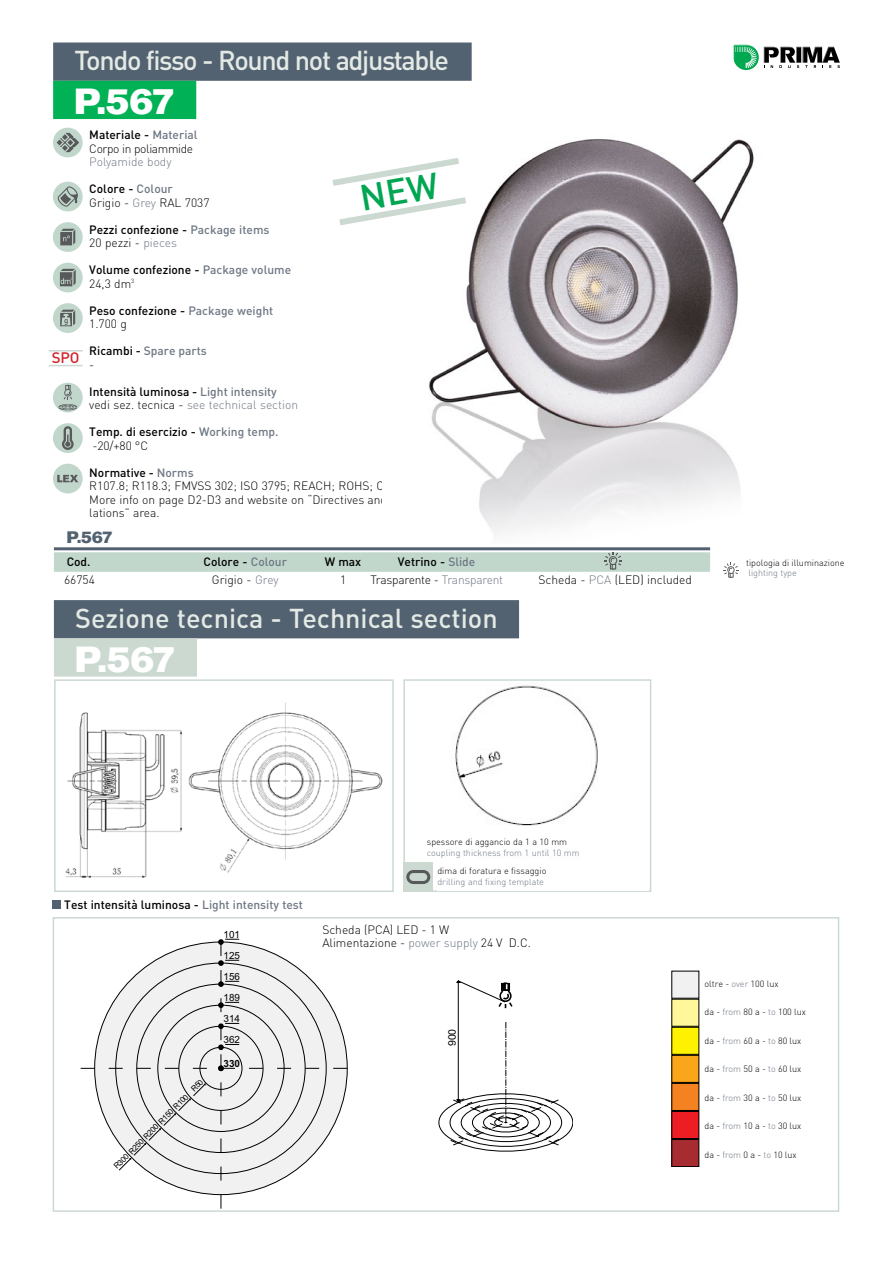
<style>
.page{position:relative;width:893px;height:1263px;background:#fff}
.page>*{position:absolute;margin:0;border:0;box-sizing:border-box;transform-origin:0 0}
.t1{font:36px "Akzidenz Grotesk BE Super";letter-spacing:-.01em;color:#fff}
.t2{font:500 27px "DIN";letter-spacing:-.01em;color:#e3e9e5}
.t3{font:500 27px "DIN";letter-spacing:-.05em;color:#e3e9e5}
.t4{font:16.5px "Akzidenz Grotesk BE Super";color:#536270}
.t5{font:500 15px "DIN";color:#d2232a}
.t6{font:300 12px/13.5px "DIN";color:#000}
.t7{font:500 12px/13.5px "DIN";color:#000}
.t8{font:300 12px/13.5px "DIN";color:#6e7784}
.t9{font:300 12px/13.5px "DIN";letter-spacing:-.03em;color:#000}
.t10{font:300 12px "DIN";letter-spacing:-.02em;color:#000}
.t11{font:500 12px/13.5px "DIN";color:#6e7784}
.t12{font:10.5px "Arial";color:#000}
.t13{font:9.9px/21px "Arial";color:#000;text-align:justify}
.t14{font:700 9.9px "Arial";color:#000}
.t15{font:300 9px "DIN";color:#000}
.t16{font:300 9px "DIN";color:#6e7784}
.t17{font:7.95px "Arial";color:#000}
.s1{font-weight:500}
.s2{font-weight:500;color:#6e7784}
.s3{color:#6e7784}
.s4{font-weight:300}
.s5{font-weight:300;color:#6e7784}
.s6{color:#000}
.s7{font-weight:300;color:#000}
.s8{font-weight:500;color:#000}
</style>
<div class="page">
<svg style="left:733px;top:45px;width:107px;height:25px"></svg>
<div style="left:53px;top:43px;width:419px;height:38px;background:#536270"></div>
<div style="left:53px;top:81px;width:143px;height:38px;background:#00b156"></div>
<hr style="left:54px;top:547px;width:656px;height:3px;background:#536270">
<div style="left:54px;top:552px;width:656px;height:20px;background:#c2d7cc"></div>
<div style="left:53px;top:128px;width:30px;height:29px;background:#c2d7cc;border-radius:50%"></div>
<svg style="left:57px;top:133px;width:22px;height:19px"></svg>
<div style="left:53px;top:182px;width:30px;height:29px;background:#c2d7cc;border-radius:50%"></div>
<svg style="left:58px;top:186px;width:20px;height:21px"></svg>
<div style="left:53px;top:222px;width:30px;height:30px;background:#c2d7cc;border-radius:50%"></div>
<svg style="left:60px;top:229px;width:15px;height:16px"></svg>
<div style="left:53px;top:263px;width:30px;height:29px;background:#c2d7cc;border-radius:50%"></div>
<svg style="left:60px;top:269px;width:16px;height:17px"></svg>
<div style="left:53px;top:303px;width:30px;height:30px;background:#c2d7cc;border-radius:50%"></div>
<svg style="left:60px;top:310px;width:15px;height:16px"></svg>
<div style="left:53px;top:383px;width:30px;height:29px;background:#c2d7cc;border-radius:50%"></div>
<svg style="left:58px;top:385px;width:19px;height:25px"></svg>
<div style="left:53px;top:423px;width:30px;height:30px;background:#c2d7cc;border-radius:50%"></div>
<svg style="left:62px;top:426px;width:12px;height:24px"></svg>
<div style="left:53px;top:464px;width:30px;height:29px;background:#c2d7cc;border-radius:50%"></div>
<svg style="left:57px;top:475px;width:21px;height:7px"></svg>
<img style="left:429px;top:139px;width:325px;height:396px">
<hr style="left:49px;top:350px;width:34px;height:2px;background:#cbd9d1">
<hr style="left:49px;top:365px;width:34px;height:1px;background:#cbd9d1">
<svg style="left:604px;top:552px;width:18px;height:18px"></svg>
<div style="left:54px;top:600px;width:465px;height:38px;background:#536270"></div>
<div style="left:54px;top:638px;width:143px;height:39px;background:#cbd9d1"></div>
<img style="left:65px;top:702px;width:318px;height:176px">
<div style="left:54px;top:679px;width:340px;height:213px;border:2px solid #cbd9d1"></div>
<img style="left:455px;top:685px;width:143px;height:173px">
<div style="left:403px;top:679px;width:248px;height:213px;border:2px solid #cbd9d1"></div>
<div style="left:403px;top:862px;width:30px;height:30px;background:#cbd9d1"></div>
<svg style="left:406px;top:870px;width:24px;height:14px"></svg>
<div style="left:437px;top:862px;width:212px;height:28px;background:#fff"></div>
<div style="left:427px;top:838px;width:204px;height:18px;background:#fff"></div>
<svg style="left:723px;top:562px;width:16px;height:16px"></svg>
<div style="left:53px;top:917px;width:786px;height:295px;border:2px solid #cbd9d1"></div>
<svg style="left:439px;top:981px;width:134px;height:170px"></svg>
<div style="left:53px;top:900px;width:8px;height:8px;background:#536270"></div>
<svg style="left:81px;top:938px;width:267px;height:271px"></svg>
<div style="left:672px;top:971px;width:27px;height:27px;background:#f1f1f2"></div>
<div style="left:672px;top:999px;width:27px;height:27px;background:#fff799"></div>
<div style="left:672px;top:1027px;width:27px;height:27px;background:#fff200"></div>
<div style="left:672px;top:1055px;width:27px;height:27px;background:#faa61a"></div>
<div style="left:672px;top:1083px;width:27px;height:27px;background:#f58220"></div>
<div style="left:672px;top:1111px;width:27px;height:27px;background:#ed1d24"></div>
<div style="left:672px;top:1111px;width:27px;height:28px;border:1px solid #000"></div>
<div style="left:672px;top:1139px;width:27px;height:27px;background:#a72c31"></div>
<div style="left:672px;top:1139px;width:27px;height:28px;border:1px solid #000"></div>
<svg style="left:332px;top:154px;width:140px;height:75px"></svg>
<h2 class="t3" style="left:74px;top:43px;width:376px">Tondo fisso - Round not adjustable</h2>
<h1 class="t1" style="left:74px;top:80px;width:102px">P.567</h1>
<p class="t9" style="left:89px;top:128px;width:110px"><span class="s1">Materiale -</span> <span class="s2">Material<br></span>Corpo in poliammide</p>
<p class="t8" style="left:89px;top:155px;width:84px">Polyamide body</p>
<p class="t6" style="left:89px;top:182px;width:122px"><span class="s1">Colore -</span> <span class="s2">Colour<br></span>Grigio - <span class="s3">Grey</span> RAL 7037</p>
<p class="t7" style="left:89px;top:222px;width:182px">Pezzi confezione - <span class="s3">Package items<br></span><span class="s4">20 pezzi -</span> <span class="s5">pieces</span></p>
<p class="t7" style="left:89px;top:263px;width:203px">Volume confezione - <span class="s3">Package volume<br></span><span class="s4">24,3 dm</span><sup>3</sup></p>
<p class="t7" style="left:89px;top:303px;width:185px">Peso confezione - <span class="s3">Package weight<br></span><span class="s4">1.700 g</span></p>
<p class="t11" style="left:89px;top:344px;width:119px"><span class="s6">Ricambi -</span> Spare parts <span class="s7">-</span></p>
<p class="t8" style="left:89px;top:384px;width:210px"><span class="s8">Intensità luminosa -</span> <span class="s1">Light intensity </span><span class="s6">vedi sez. tecnica -</span> see technical section</p>
<p class="t7" style="left:89px;top:425px;width:191px">Temp. di esercizio - <span class="s3">Working temp. </span><span class="s4">-20/+80 °C</span></p>
<p class="t6" style="left:89px;top:465px;width:332px"><span class="s1">Normative -</span> <span class="s2">Norms<br></span>R107.8; R118.3; FMVSS 302; ISO 3795; REACH; ROHS; CMR.<br>More info on page D2-D3 and website on “Directives and regu&shy;lations” area.</p>
<h3 class="t4" style="left:67px;top:528px;width:48px">P.567</h3>
<p class="t7" style="left:67px;top:554px;width:25px">Cod.</p>
<p class="t7" style="left:203px;top:554px;width:85px">Colore - <span class="s3">Colour</span></p>
<p class="t7" style="left:325px;top:554px;width:38px">W max</p>
<p class="t7" style="left:398px;top:554px;width:79px">Vetrino - <span class="s3">Slide</span></p>
<p class="t6" style="left:64px;top:573px;width:32px">66754</p>
<p class="t6" style="left:212px;top:573px;width:68px">Grigio - <span class="s3">Grey</span></p>
<p class="t6" style="left:340px;top:573px;width:8px">1</p>
<p class="t10" style="left:370px;top:572px;width:134px">Trasparente - <span class="s3">Transparent</span></p>
<p class="t6" style="left:538px;top:573px;width:155px">Scheda - <span class="s3">PCA</span> (LED) included</p>
<p class="t5" style="left:52px;top:348px;width:29px">SPO</p>
<h2 class="t2" style="left:75px;top:601px;width:424px">Sezione tecnica - Technical section</h2>
<h1 class="t1" style="left:75px;top:638px;width:102px">P.567</h1>
<p class="t15" style="left:746px;top:557px;width:100px">tipologia di illuminazione</p>
<p class="t16" style="left:748px;top:567px;width:50px">lighting type</p>
<p class="t7" style="left:64px;top:897px;width:240px">Test intensità luminosa - <span class="s3">Light intensity test</span></p>
<p class="t17" style="left:111px;top:1164px;width:124px;rotate:-45deg">R300 R250 R200 R150 R100 R50</p>
<p class="t13" style="left:224px;top:924px;width:18px">101<br>125<br>156<br>189<br>314<br>362</p>
<p class="t14" style="left:224px;top:1056px;width:18px">330</p>
<p class="t15" style="left:427px;top:836px;width:142px">spessore di aggancio da 1 a 10 mm</p>
<p class="t16" style="left:427px;top:847px;width:154px">coupling thickness from 1 until 10 mm</p>
<p class="t15" style="left:437px;top:865px;width:110px">dima di foratura e fissaggio</p>
<p class="t16" style="left:437px;top:876px;width:108px">drilling and fixing template</p>
<p class="t6" style="left:322px;top:923px;width:210px">Scheda (PCA) LED - 1 W<br>Alimentazione - <span class="s3">power supply</span> 24 V D.C.</p>
<p class="t12" style="left:445px;top:1046px;width:19px;rotate:-90deg">900</p>
<p class="t15" style="left:704px;top:978px;width:76px">oltre - <span class="s3">over</span> 100 lux</p>
<p class="t15" style="left:704px;top:1006px;width:103px">da - <span class="s3">from</span> 80 a - <span class="s3">to</span> 100 lux</p>
<p class="t15" style="left:704px;top:1035px;width:98px">da - <span class="s3">from</span> 60 a - <span class="s3">to</span> 80 lux</p>
<p class="t15" style="left:704px;top:1063px;width:98px">da - <span class="s3">from</span> 50 a - <span class="s3">to</span> 60 lux</p>
<p class="t15" style="left:704px;top:1092px;width:98px">da - <span class="s3">from</span> 30 a - <span class="s3">to</span> 50 lux</p>
<p class="t15" style="left:704px;top:1120px;width:98px">da - <span class="s3">from</span> 10 a - <span class="s3">to</span> 30 lux</p>
<p class="t15" style="left:704px;top:1149px;width:94px">da - <span class="s3">from</span> 0 a - <span class="s3">to</span> 10 lux</p>
</div>
